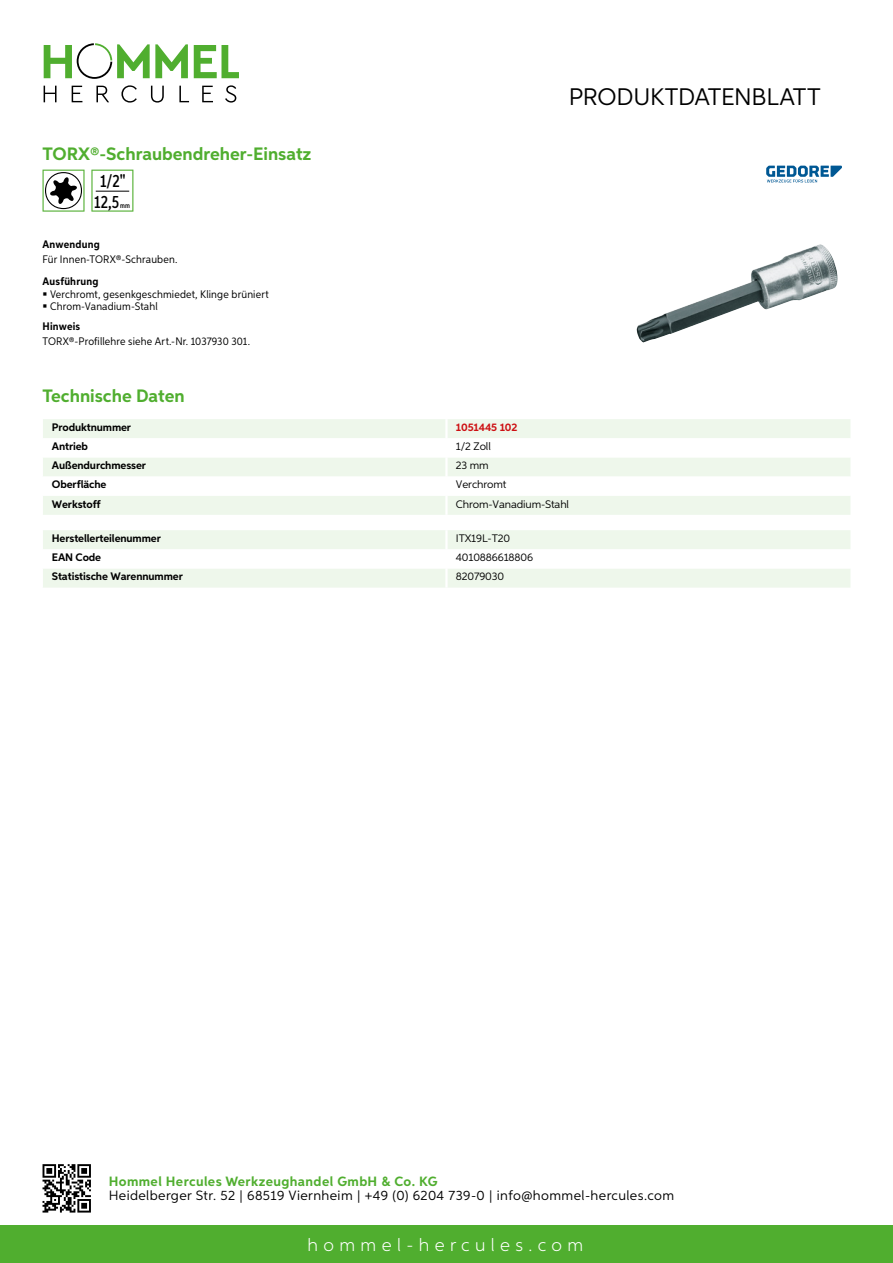
<style>
.page{position:relative;width:893px;height:1263px;background:#fff}
.page>*{position:absolute;margin:0;border:0;box-sizing:border-box;transform-origin:0 0}
.t1{font:24px "Aspira";letter-spacing:-.01em;color:#000}
.t2{font:700 18px "Aspira";color:#50ae2f}
.t3{font:300 18px "Aspira";letter-spacing:.3em;color:#fff}
.t4{font:500 17.85px/20.4px "Aspira XX Nar";color:#000;text-align:center}
.t5{font:13.5px "Aspira";letter-spacing:.03em;color:#000}
.t6{font:700 13.5px "Aspira";letter-spacing:.03em;color:#50ae2f}
.t7{font:10.95px/12.8px "Aspira Nar";letter-spacing:.015em;color:#000}
.t8{font:700 10.95px "Aspira";letter-spacing:-.01em;color:#000}
.t9{font:10.95px "Aspira";letter-spacing:-.01em;color:#000}
.t10{font:700 10.95px "Aspira Nar";letter-spacing:.02em;color:#000}
.t11{font:700 10.95px "Aspira";letter-spacing:-.01em;color:#cd1013}
.t12{font:500 7.35px "Aspira XX Nar";color:#000}
</style>
<div class="page">
<div style="left:0;top:1226px;width:893px;height:37px;background:#50ae2f"></div>
<svg style="left:43px;top:1164px;width:48px;height:48px"></svg>
<svg style="left:194px;top:45px;width:45px;height:33px"></svg>
<svg style="left:44px;top:43px;width:144px;height:36px"></svg>
<svg style="left:44px;top:86px;width:13px;height:16px"></svg>
<svg style="left:72px;top:86px;width:10px;height:16px"></svg>
<svg style="left:96px;top:86px;width:13px;height:16px"></svg>
<svg style="left:121px;top:85px;width:16px;height:18px"></svg>
<svg style="left:151px;top:86px;width:13px;height:17px"></svg>
<svg style="left:179px;top:86px;width:10px;height:16px"></svg>
<svg style="left:202px;top:86px;width:11px;height:16px"></svg>
<svg style="left:225px;top:85px;width:11px;height:18px"></svg>
<div style="left:43px;top:419px;width:807px;height:96px;background:#eef7eb"></div>
<svg style="left:43px;top:438px;width:807px;height:58px"></svg>
<hr style="left:445px;top:419px;width:3px;height:19px;background:#fff">
<hr style="left:445px;top:438px;width:3px;height:19px;background:#fff">
<hr style="left:445px;top:457px;width:3px;height:20px;background:#fff">
<hr style="left:445px;top:477px;width:3px;height:19px;background:#fff">
<hr style="left:445px;top:496px;width:3px;height:19px;background:#fff">
<svg style="left:43px;top:530px;width:807px;height:58px"></svg>
<hr style="left:445px;top:568px;width:3px;height:20px;background:#fff">
<svg style="left:43px;top:170px;width:42px;height:42px"></svg>
<svg style="left:91px;top:170px;width:42px;height:42px"></svg>
<hr style="left:96px;top:191px;width:33px;height:1px;background:#000">
<img style="left:637px;top:244px;width:201px;height:98px">
<svg style="left:766px;top:166px;width:76px;height:16px"></svg>
<h2 class="t2" style="left:43px;top:142px;width:271px">TORX®-Schraubendreher-Einsatz</h2>
<h3 class="t4" style="left:94px;top:171px;width:33px">1/2"<br>12,5</h3>
<p class="t12" style="left:120px;top:201px;width:11px">mm</p>
<p class="t10" style="left:43px;top:237px;width:59px">Anwendung</p>
<p class="t7" style="left:43px;top:252px;width:136px">Für Innen-TORX®-Schrauben.</p>
<p class="t10" style="left:43px;top:274px;width:58px">Ausführung</p>
<p class="t7" style="left:50px;top:287px;width:220px">Verchromt, gesenkgeschmiedet, Klinge brüniert<br>Chrom-Vanadium-Stahl</p>
<p class="t10" style="left:43px;top:319px;width:39px">Hinweis</p>
<p class="t7" style="left:43px;top:334px;width:209px">TORX®-Profillehre siehe Art.-Nr. 1037930 301.</p>
<h1 class="t1" style="left:569px;top:82px;width:253px">Produktdatenblatt</h1>
<h2 class="t2" style="left:43px;top:385px;width:144px">Technische Daten</h2>
<p class="t8" style="left:52px;top:421px;width:81px">Produktnummer</p>
<p class="t11" style="left:456px;top:421px;width:63px">1051445 102</p>
<p class="t8" style="left:52px;top:440px;width:38px">Antrieb</p>
<p class="t9" style="left:456px;top:440px;width:36px">1/2 Zoll</p>
<p class="t8" style="left:52px;top:459px;width:96px">Außendurchmesser</p>
<p class="t9" style="left:456px;top:459px;width:34px">23 mm</p>
<p class="t8" style="left:52px;top:478px;width:56px">Oberfläche</p>
<p class="t9" style="left:456px;top:478px;width:52px">Verchromt</p>
<p class="t8" style="left:52px;top:497px;width:50px">Werkstoff</p>
<p class="t9" style="left:456px;top:497px;width:115px">Chrom-Vanadium-Stahl</p>
<p class="t8" style="left:52px;top:532px;width:111px">Herstellerteilenummer</p>
<p class="t9" style="left:456px;top:532px;width:56px">ITX19L-T20</p>
<p class="t8" style="left:52px;top:551px;width:51px">EAN Code</p>
<p class="t9" style="left:456px;top:551px;width:79px">4010886618806</p>
<p class="t8" style="left:52px;top:570px;width:132px">Statistische Warennummer</p>
<p class="t9" style="left:456px;top:570px;width:50px">82079030</p>
<p class="t6" style="left:109px;top:1172px;width:330px">Hommel Hercules Werkzeughandel GmbH &amp; Co. KG</p>
<p class="t5" style="left:109px;top:1187px;width:567px">Heidelberger Str. 52 | 68519 Viernheim | +49 (0) 6204 739-0 | info@hommel-hercules.com</p>
<h2 class="t3" style="left:307px;top:1234px;width:277px">hommel-hercules.com</h2>
</div>
